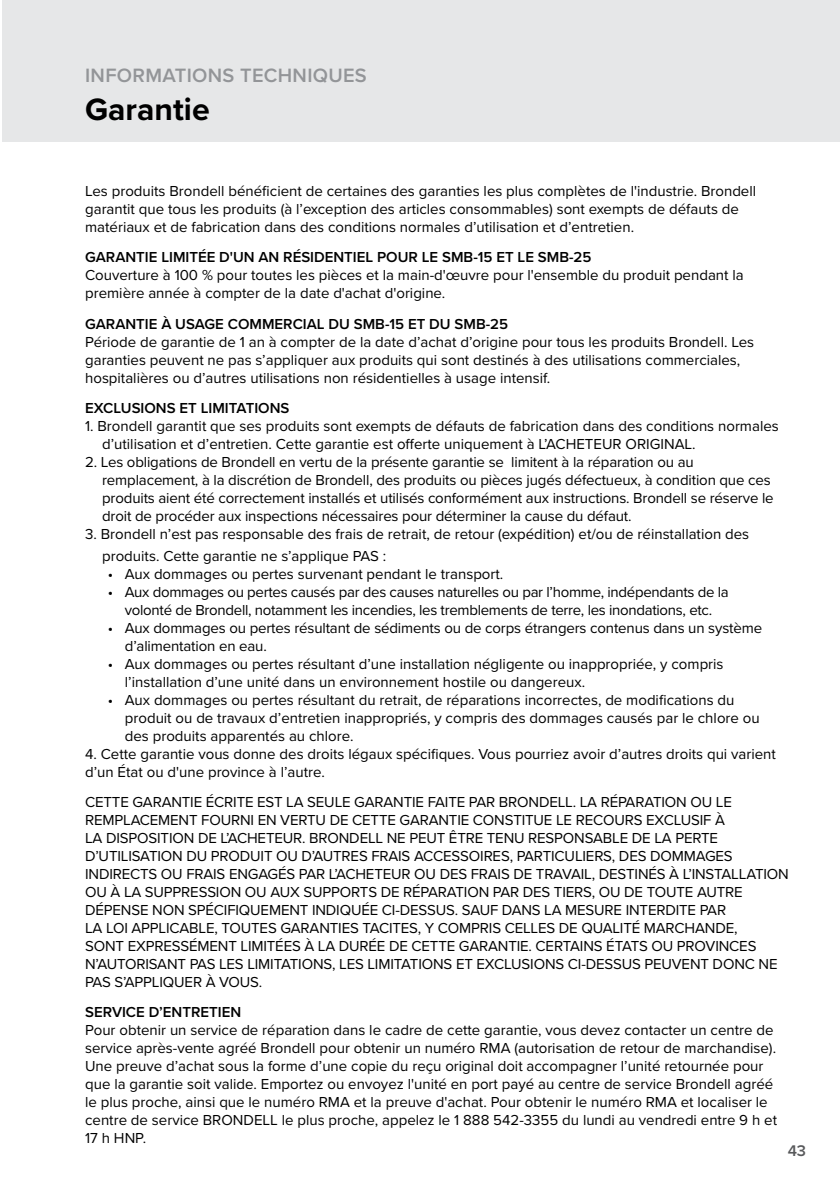
<style>
.page{position:relative;width:840px;height:1191px;background:#fff}
.page>*{position:absolute;margin:0;border:0;box-sizing:border-box;transform-origin:0 0}
.t1{font:700 32px "Proxima Nova";color:#000}
.t2{font:600 20px "Proxima Nova";letter-spacing:.015em;color:#939598}
.t3{font:600 16px "Proxima Nova";color:#58595b}
.t4{font:15px/18px "Proxima Nova";color:#000}
.t5{font:15px/18px "Proxima Nova";letter-spacing:-.02em;color:#000;text-align:center}
.t6{font:600 15px "Proxima Nova";color:#000}
</style>
<div class="page">
<hr style="left:0;top:0;width:1px;height:142px;background:#e6e7e8">
<div style="left:2px;top:0;width:837px;height:142px;background:#e6e7e8"></div>
<h2 class="t2" style="left:85px;top:60px;width:283px">INFORMATIONS TECHNIQUES</h2>
<h1 class="t1" style="left:85px;top:85px;width:126px">Garantie</h1>
<p class="t4" style="left:85px;top:182px;width:672px">Les produits Brondell bénéficient de certaines des garanties les plus complètes de l'industrie. Brondell garantit que tous les produits (à l’exception des articles consommables) sont exempts de défauts de matériaux et de fabrication dans des conditions normales d’utilisation et d’entretien.</p>
<p class="t6" style="left:85px;top:246px;width:507px">GARANTIE LIMITÉE D'UN AN RÉSIDENTIEL POUR LE SMB-15 ET LE SMB-25</p>
<p class="t4" style="left:85px;top:266px;width:659px">Couverture à 100 % pour toutes les pièces et la main-d'œuvre pour l'ensemble du produit pendant la première année à compter de la date d'achat d'origine.</p>
<p class="t6" style="left:85px;top:312px;width:424px">GARANTIE À USAGE COMMERCIAL DU SMB-15 ET DU SMB-25</p>
<p class="t4" style="left:85px;top:332px;width:670px">Période de garantie de 1 an à compter de la date d’achat d’origine pour tous les produits Brondell. Les garanties peuvent ne pas s’appliquer aux produits qui sont destinés à des utilisations commerciales, hospitalières ou d’autres utilisations non résidentielles à usage intensif.</p>
<p class="t6" style="left:85px;top:396px;width:206px">EXCLUSIONS ET LIMITATIONS</p>
<p class="t4" style="left:102px;top:416px;width:677px;text-indent:-17px">1. Brondell garantit que ses produits sont exempts de défauts de fabrication dans des conditions normales d’utilisation et d’entretien. Cette garantie est offerte uniquement à L’ACHETEUR ORIGINAL.</p>
<p class="t4" style="left:102px;top:452px;width:672px;text-indent:-17px">2. Les obligations de Brondell en vertu de la présente garantie se limitent à la réparation ou au remplacement, à la discrétion de Brondell, des produits ou pièces jugés défectueux, à condition que ces produits aient été correctement installés et utilisés conformément aux instructions. Brondell se réserve le droit de procéder aux inspections nécessaires pour déterminer la cause du défaut.</p>
<p class="t4" style="left:102px;top:522px;width:648px;line-height:22px;text-indent:-17px">3. Brondell n’est pas responsable des frais de retrait, de retour (expédition) et/ou de réinstallation des produits. Cette garantie ne s’applique PAS :</p>
<p class="t4" style="left:108px;top:564px;width:397px">• Aux dommages ou pertes survenant pendant le transport.</p>
<p class="t5" style="left:108px;top:582px;width:622px">• Aux dommages ou pertes causés par des causes naturelles ou par l’homme, indépendants de la volonté de Brondell, notamment les incendies, les tremblements de terre, les inondations, etc.</p>
<p class="t4" style="left:125px;top:618px;width:638px;text-indent:-17px">• Aux dommages ou pertes résultant de sédiments ou de corps étrangers contenus dans un système d’alimentation en eau.</p>
<p class="t4" style="left:125px;top:654px;width:600px;text-indent:-17px">• Aux dommages ou pertes résultant d’une installation négligente ou inappropriée, y compris l’installation d’une unité dans un environnement hostile ou dangereux.</p>
<p class="t4" style="left:125px;top:690px;width:636px;text-indent:-17px">• Aux dommages ou pertes résultant du retrait, de réparations incorrectes, de modifications du produit ou de travaux d’entretien inappropriés, y compris des dommages causés par le chlore ou des produits apparentés au chlore.</p>
<p class="t4" style="left:85px;top:744px;width:692px">4. Cette garantie vous donne des droits légaux spécifiques. Vous pourriez avoir d’autres droits qui varient d’un État ou d'une province à l’autre.</p>
<p class="t4" style="left:85px;top:792px;width:704px">CETTE GARANTIE ÉCRITE EST LA SEULE GARANTIE FAITE PAR BRONDELL. LA RÉPARATION OU LE REMPLACEMENT FOURNI EN VERTU DE CETTE GARANTIE CONSTITUE LE RECOURS EXCLUSIF À<br>LA DISPOSITION DE L’ACHETEUR. BRONDELL NE PEUT ÊTRE TENU RESPONSABLE DE LA PERTE D’UTILISATION DU PRODUIT OU D’AUTRES FRAIS ACCESSOIRES, PARTICULIERS, DES DOMMAGES INDIRECTS OU FRAIS ENGAGÉS PAR L’ACHETEUR OU DES FRAIS DE TRAVAIL, DESTINÉS À L’INSTALLATION OU À LA SUPPRESSION OU AUX SUPPORTS DE RÉPARATION PAR DES TIERS, OU DE TOUTE AUTRE DÉPENSE NON SPÉCIFIQUEMENT INDIQUÉE CI-DESSUS. SAUF DANS LA MESURE INTERDITE PAR<br>LA LOI APPLICABLE, TOUTES GARANTIES TACITES, Y COMPRIS CELLES DE QUALITÉ MARCHANDE,<br>SONT EXPRESSÉMENT LIMITÉES À LA DURÉE DE CETTE GARANTIE. CERTAINS ÉTATS OU PROVINCES N’AUTORISANT PAS LES LIMITATIONS, LES LIMITATIONS ET EXCLUSIONS CI-DESSUS PEUVENT DONC NE PAS S’APPLIQUER À VOUS.</p>
<p class="t6" style="left:85px;top:1000px;width:157px">SERVICE D’ENTRETIEN</p>
<p class="t4" style="left:85px;top:1020px;width:693px">Pour obtenir un service de réparation dans le cadre de cette garantie, vous devez contacter un centre de service après-vente agréé Brondell pour obtenir un numéro RMA (autorisation de retour de marchandise).<br>Une preuve d’achat sous la forme d’une copie du reçu original doit accompagner l’unité retournée pour que la garantie soit valide. Emportez ou envoyez l'unité en port payé au centre de service Brondell agréé le plus proche, ainsi que le numéro RMA et la preuve d'achat. Pour obtenir le numéro RMA et localiser le centre de service BRONDELL le plus proche, appelez le 1 888 542-3355 du lundi au vendredi entre 9 h et 17 h HNP.</p>
<p class="t3" style="left:787px;top:1139px;width:20px">43</p>
</div>
